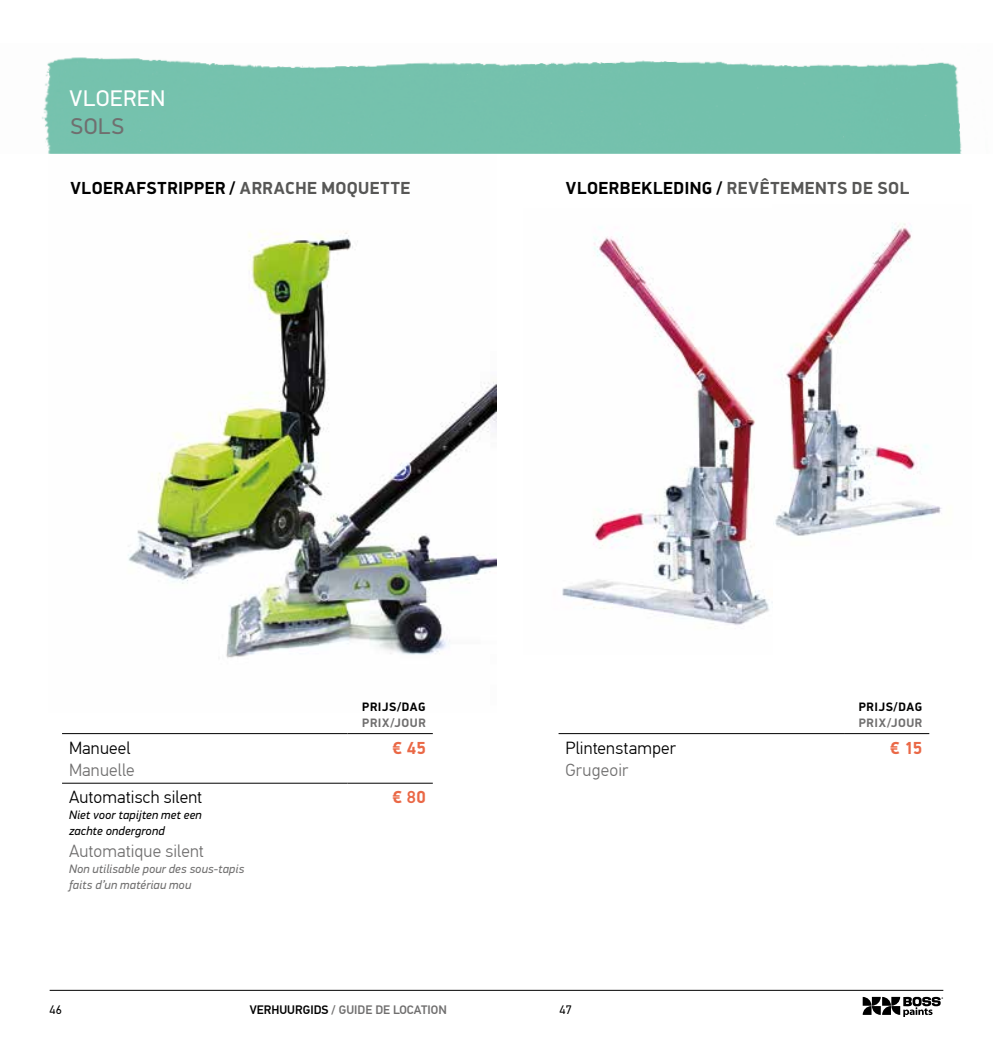
<style>
.page{position:relative;width:993px;height:1042px;background:#fff}
.page>*{position:absolute;margin:0;border:0;box-sizing:border-box;transform-origin:0 0}
.t1{font:22.75px "PFDIN Display Pro";letter-spacing:.025em;color:#fff}
.t2{font:22.75px "PFDIN Display Pro";color:#706f6f}
.t3{font:300 17.5px "PF Din Text Pro";letter-spacing:.01em;color:#000}
.t4{font:300 17.5px "PF Din Text Pro";letter-spacing:.005em;color:#706f6f}
.t5{font:700 17.5px "PFDIN Display Pro";letter-spacing:.025em;color:#575756}
.t6{font:700 17.5px "PFDIN Display Pro";letter-spacing:.035em;color:#000}
.t7{font:700 17.5px "PFDIN Display Pro";color:#ea6846}
.t8{font:italic 12.25px/15.8px "PFDIN Display Pro";letter-spacing:.015em;color:#706f6f}
.t9{font:italic 12.25px/15.8px "PFDIN Display Pro";letter-spacing:.01em;color:#000}
.t10{font:500 12.25px "PF Din Text Pro";color:#706f6f}
.t11{font:700 12.25px "PFDIN Display Pro";letter-spacing:.045em;color:#000}
.t12{font:700 12.25px "PFDIN Display Pro";letter-spacing:.05em;color:#706f6f}
.t13{font:12.25px "PF Din Text Pro";color:#000}
.s1{color:#575756}
.s2{color:#000}
</style>
<div class="page">
<img style="left:773px;top:223px;width:169px;height:313px">
<img style="left:562px;top:227px;width:208px;height:401px">
<img style="left:128px;top:230px;width:368px;height:428px">
<img style="left:42px;top:57px;width:920px;height:97px">
<hr style="left:50px;top:990px;width:893px;height:1px;background:#000">
<svg style="left:862px;top:997px;width:80px;height:19px"></svg>
<hr style="left:558px;top:733px;width:285px;height:1px;background:#000">
<hr style="left:843px;top:733px;width:86px;height:1px;background:#000">
<hr style="left:62px;top:733px;width:285px;height:1px;background:#000">
<hr style="left:347px;top:733px;width:85px;height:1px;background:#000">
<hr style="left:62px;top:783px;width:285px;height:1px;background:#000">
<hr style="left:347px;top:783px;width:85px;height:1px;background:#000">
<h1 class="t1" style="left:69px;top:85px;width:97px">VLOEREN</h1>
<h1 class="t2" style="left:70px;top:113px;width:55px">SOLS</h1>
<h2 class="t6" style="left:70px;top:177px;width:341px">VLOERAFSTRIPPER / <span class="s1">ARRACHE MOQUETTE</span></h2>
<h2 class="t5" style="left:565px;top:177px;width:344px"><span class="s2">VLOERBEKLEDING /</span> REVÊTEMENTS DE SOL</h2>
<h2 class="t3" style="left:69px;top:738px;width:63px">Manueel</h2>
<h2 class="t4" style="left:69px;top:760px;width:67px">Manuelle</h2>
<h2 class="t3" style="left:69px;top:787px;width:134px">Automatisch silent</h2>
<p class="t9" style="left:69px;top:807px;width:134px">Niet voor tapijten met een zachte ondergrond</p>
<h2 class="t4" style="left:69px;top:841px;width:136px">Automatique silent</h2>
<p class="t8" style="left:69px;top:861px;width:177px">Non utilisable pour des sous-tapis faits d’un matériau mou</p>
<p class="t11" style="left:362px;top:699px;width:65px">PRIJS/DAG</p>
<p class="t12" style="left:362px;top:715px;width:65px">PRIX/JOUR</p>
<h2 class="t7" style="left:392px;top:737px;width:35px">€ 45</h2>
<h2 class="t7" style="left:392px;top:787px;width:35px">€ 80</h2>
<h2 class="t3" style="left:565px;top:738px;width:112px">Plintenstamper</h2>
<h2 class="t4" style="left:565px;top:760px;width:64px">Grugeoir</h2>
<p class="t11" style="left:858px;top:699px;width:65px">PRIJS/DAG</p>
<p class="t12" style="left:858px;top:715px;width:65px">PRIX/JOUR</p>
<h2 class="t7" style="left:889px;top:737px;width:34px">€ 15</h2>
<p class="t13" style="left:50px;top:1003px;width:14px">46</p>
<p class="t10" style="left:250px;top:1002px;width:198px"><span class="s2">VERHUURGIDS</span> / GUIDE DE LOCATION</p>
<p class="t13" style="left:559px;top:1003px;width:14px">47</p>
</div>
